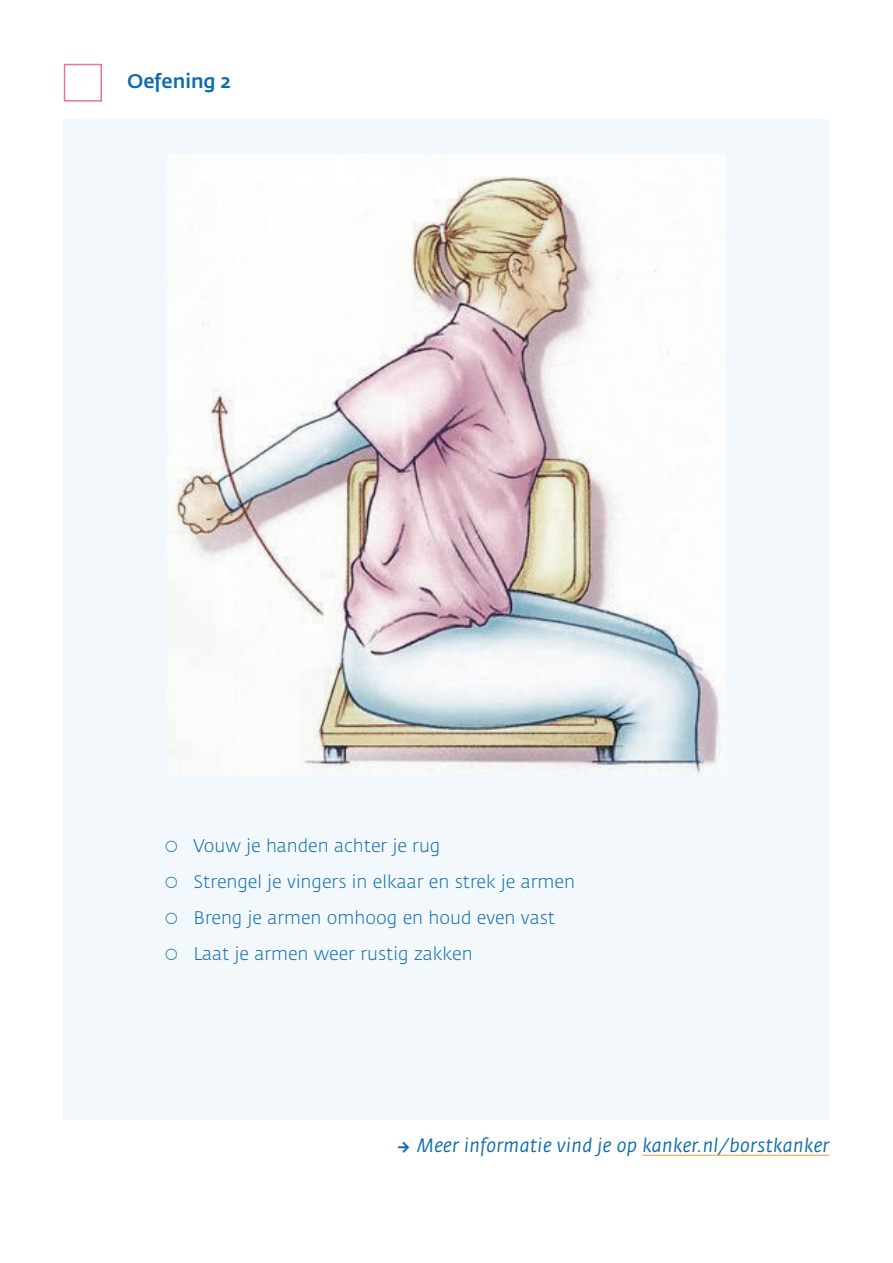
<style>
.page{position:relative;width:893px;height:1263px;background:#fff}
.page>*{position:absolute;margin:0;border:0;box-sizing:border-box;transform-origin:0 0}
.t1{font:500 19.5px "Fedra Sans Std";color:#0d6cae}
.t2{font:italic 19.05px "Fedra Sans";letter-spacing:.02em;color:#0d6cae}
.t3{font:300 18px "Fedra Sans";color:#0d6cae}
</style>
<div class="page">
<div style="left:64px;top:64px;width:38px;height:38px;border:2px solid #ed70a4"></div>
<div style="left:64px;top:119px;width:765px;height:1000px;background:#f2f8fc"></div>
<hr style="left:642px;top:1155px;width:187px;height:1px;background:#faa63f">
<img style="left:167px;top:154px;width:559px;height:622px">
<p class="t1" style="left:127px;top:68px;width:105px">Oefening 2</p>
<p class="t3" style="left:164px;top:837px;width:278px">○ Vouw je handen achter je rug</p>
<p class="t3" style="left:164px;top:873px;width:413px">○ Strengel je vingers in elkaar en strek je armen</p>
<p class="t3" style="left:164px;top:908px;width:393px">○ Breng je armen omhoog en houd even vast</p>
<p class="t3" style="left:164px;top:944px;width:310px">○ Laat je armen weer rustig zakken</p>
<p class="t2" style="left:417px;top:1135px;width:413px">Meer informatie vind je op kanker.nl/borstkanker</p>
</div>
